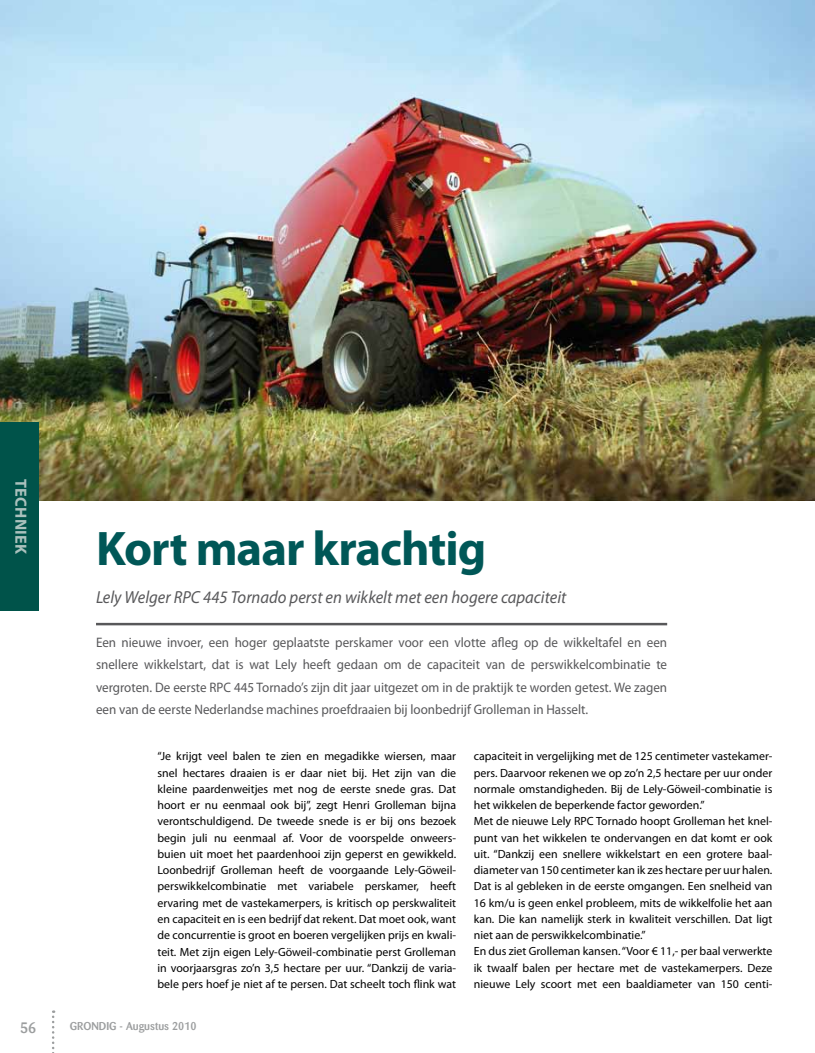
<style>
.page{position:relative;width:815px;height:1053px;background:#fff}
.page>*{position:absolute;margin:0;border:0;box-sizing:border-box;transform-origin:0 0}
.t1{font:700 48.75px "Myriad Pro";letter-spacing:-.02em;color:#005757}
.t2{font:italic 17.5px "Myriad Pro";color:#58585a;scale:.95 1}
.t3{font:700 16.25px "Myriad Pro";color:#aac1bd}
.t4{font:500 15px "Barmeno Pro";color:#9c9e9f}
.t5{font:13.75px/22.5px "Myriad Pro";color:#58585a;text-align:justify;scale:.95 1}
.t6{font:11.88px/16.2px "Myriad Pro";color:#000;text-align:justify}
.t7{font:500 11.25px "Barmeno Pro";color:#9c9e9f}
</style>
<div class="page">
<svg style="left:52px;top:1010px;width:2px;height:43px"></svg>
<img style="left:0;top:0;width:815px;height:500px">
<div style="left:0;top:422px;width:39px;height:188px;background:#00534a"></div>
<hr style="left:96px;top:622px;width:571px;height:3px;background:#58585a">
<h3 class="t3" style="left:32px;top:479px;width:77px;rotate:90deg">techniek</h3>
<h1 class="t1" style="left:96px;top:517px;width:392px">Kort maar krachtig</h1>
<h2 class="t2" style="left:96px;top:586px;width:497px">Lely Welger RPC 445 Tornado perst en wikkelt met een hogere capaciteit</h2>
<p class="t5" style="left:96px;top:630px;width:603px">Een nieuwe invoer, een hoger geplaatste perskamer voor een vlotte afleg op de wikkeltafel en een snellere wikkelstart, dat is wat Lely heeft gedaan om de capaciteit van de perswikkelcombinatie te vergroten. De eerste RPC 445 Tornado’s zijn dit jaar uitgezet om in de praktijk te worden getest. We zagen een van de eerste Nederlandse machines proefdraaien bij loonbedrijf Grolleman in Hasselt.</p>
<p class="t6" style="left:158px;top:748px;width:300px">“Je krijgt veel balen te zien en megadikke wiersen, maar snel hectares draaien is er daar niet bij. Het zijn van die kleine paardenweitjes met nog de eerste snede gras. Dat hoort er nu eenmaal ook bij”, zegt Henri Grolleman bijna verontschuldigend. De tweede snede is er bij ons bezoek begin juli nu eenmaal af. Voor de voorspelde onweers&shy;buien uit moet het paardenhooi zijn geperst en gewikkeld.<br>Loonbedrijf Grolleman heeft de voorgaande Lely-Göweil&shy;perswikkelcombinatie met variabele perskamer, heeft ervaring met de vastekamerpers, is kritisch op perskwaliteit en capaciteit en is een bedrijf dat rekent. Dat moet ook, want de concurrentie is groot en boeren vergelijken prijs en kwali&shy;teit. Met zijn eigen Lely-Göweil-combinatie perst Grolleman in voorjaarsgras zo’n 3,5 hectare per uur. “Dankzij de varia&shy;bele pers hoef je niet af te persen. Dat scheelt toch flink wat</p>
<p class="t6" style="left:474px;top:748px;width:300px;text-align:left">capaciteit in vergelijking met de 125 centimeter vastekamer&shy;pers. Daarvoor rekenen we op zo’n 2,5 hectare per uur onder normale omstandigheden. Bij de Lely-Göweil-combinatie is het wikkelen de beperkende factor geworden.”<br>Met de nieuwe Lely RPC Tornado hoopt Grolleman het knel&shy;punt van het wikkelen te ondervangen en dat komt er ook uit. “Dankzij een snellere wikkelstart en een grotere baal&shy;diameter van 150 centimeter kan ik zes hectare per uur halen.<br>Dat is al gebleken in de eerste omgangen. Een snelheid van 16 km/u is geen enkel probleem, mits de wikkelfolie het aan kan. Die kan namelijk sterk in kwaliteit verschillen. Dat ligt niet aan de perswikkelcombinatie.”<br>En dus ziet Grolleman kansen. “Voor € 11,- per baal verwerkte ik twaalf balen per hectare met de vastekamerpers. Deze nieuwe Lely scoort met een baaldiameter van 150 centi-</p>
<p class="t4" style="left:20px;top:1017px;width:18px">56</p>
<p class="t7" style="left:70px;top:1018px;width:128px">GRONDIG - Augustus 2010</p>
</div>
